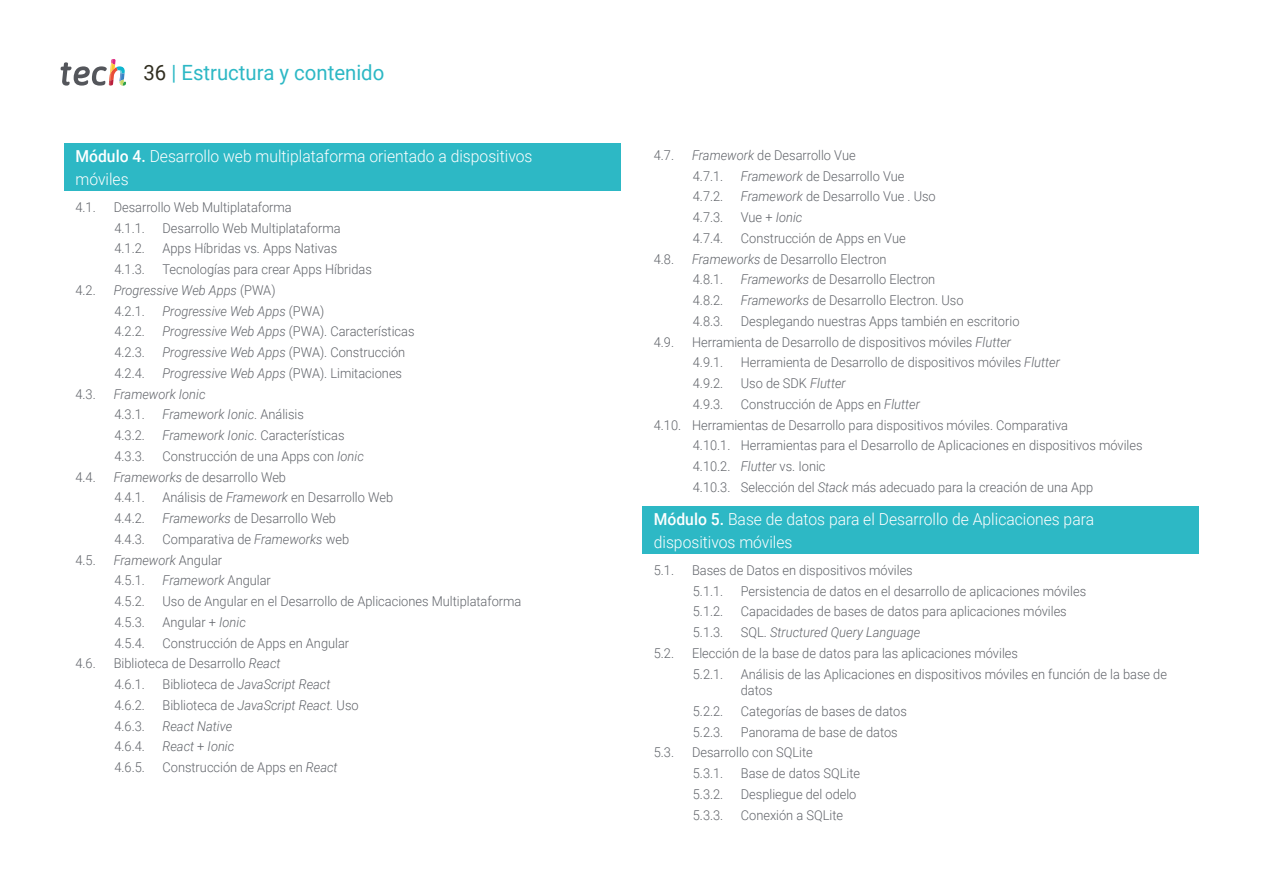
<style>
.page{position:relative;width:1263px;height:893px;background:#fff}
.page>*{position:absolute;margin:0;border:0;box-sizing:border-box;transform-origin:0 0}
.t1{font:21px "Roboto";color:#2db8c5}
.t2{font:300 16.5px/22.5px "Roboto";color:#fff;scale:.95 1}
.t3{font:300 13.5px/20.7px "Roboto";color:#61646a;scale:.95 1}
.t4{font:italic 300 13.5px/20.7px "Roboto";color:#61646a;scale:.95 1}
.s1{color:#312e20}
.s2{font-weight:500}
.s3{font-style:normal}
.s4{font-style:italic}
</style>
<div class="page">
<svg style="left:61px;top:59px;width:65px;height:27px"></svg>
<div style="left:64px;top:143px;width:557px;height:48px;background:#2db8c5"></div>
<div style="left:643px;top:506px;width:556px;height:48px;background:#2db8c5"></div>
<h1 class="t1" style="left:144px;top:57px;width:242px"><span class="s1">36</span> | Estructura y contenido</h1>
<p class="t2" style="left:75px;top:144px;width:482px"><span class="s2">Módulo 4.</span> Desarrollo web multiplataforma orientado a dispositivos móviles</p>
<p class="t3" style="left:75px;top:196px;width:23px">4.1.</p>
<p class="t3" style="left:114px;top:196px;width:189px">Desarrollo Web Multiplataforma<br>4.1.1.</p>
<p class="t3" style="left:162px;top:217px;width:189px">Desarrollo Web Multiplataforma</p>
<p class="t3" style="left:114px;top:238px;width:34px">4.1.2.</p>
<p class="t3" style="left:162px;top:238px;width:185px">Apps Híbridas vs. Apps Nativas</p>
<p class="t3" style="left:114px;top:258px;width:34px">4.1.3.</p>
<p class="t3" style="left:162px;top:258px;width:222px">Tecnologías para crear Apps Híbridas</p>
<p class="t3" style="left:75px;top:279px;width:23px">4.2.</p>
<p class="t4" style="left:114px;top:279px;width:172px">Progressive Web Apps <span class="s3">(PWA)<br>4.2.1.</span></p>
<p class="t4" style="left:162px;top:300px;width:172px">Progressive Web Apps <span class="s3">(PWA)</span></p>
<p class="t3" style="left:114px;top:321px;width:34px">4.2.2.</p>
<p class="t3" style="left:162px;top:321px;width:267px"><span class="s4">Progressive Web Apps</span> (PWA). Características</p>
<p class="t3" style="left:114px;top:341px;width:34px">4.2.3.</p>
<p class="t4" style="left:162px;top:341px;width:257px">Progressive Web Apps <span class="s3">(PWA). Construcción</span></p>
<p class="t3" style="left:114px;top:362px;width:34px">4.2.4.</p>
<p class="t4" style="left:162px;top:362px;width:254px">Progressive Web Apps <span class="s3">(PWA). Limitaciones</span></p>
<p class="t3" style="left:75px;top:383px;width:23px">4.3.</p>
<p class="t4" style="left:114px;top:383px;width:98px">Framework Ionic</p>
<p class="t3" style="left:114px;top:404px;width:34px">4.3.1.</p>
<p class="t4" style="left:162px;top:404px;width:150px">Framework Ionic<span class="s3">. Análisis</span></p>
<p class="t3" style="left:114px;top:424px;width:34px">4.3.2.</p>
<p class="t3" style="left:162px;top:424px;width:193px"><span class="s4">Framework Ionic</span>. Características</p>
<p class="t3" style="left:114px;top:445px;width:34px">4.3.3.</p>
<p class="t3" style="left:162px;top:445px;width:213px">Construcción de una Apps con <span class="s4">Ionic</span></p>
<p class="t3" style="left:75px;top:466px;width:23px">4.4.</p>
<p class="t3" style="left:114px;top:466px;width:183px"><span class="s4">Frameworks</span> de desarrollo Web<br>4.4.1.</p>
<p class="t3" style="left:162px;top:487px;width:244px">Análisis de <span class="s4">Framework</span> en Desarrollo Web</p>
<p class="t3" style="left:114px;top:507px;width:34px">4.4.2.</p>
<p class="t3" style="left:162px;top:507px;width:184px"><span class="s4">Frameworks</span> de Desarrollo Web</p>
<p class="t3" style="left:114px;top:528px;width:34px">4.4.3.</p>
<p class="t3" style="left:162px;top:528px;width:198px">Comparativa de <span class="s4">Frameworks</span> web</p>
<p class="t3" style="left:75px;top:549px;width:23px">4.5.</p>
<p class="t3" style="left:114px;top:549px;width:116px"><span class="s4">Framework</span> Angular<br>4.5.1.</p>
<p class="t4" style="left:162px;top:570px;width:116px">Framework <span class="s3">Angular</span></p>
<p class="t3" style="left:114px;top:590px;width:34px">4.5.2.</p>
<p class="t3" style="left:162px;top:590px;width:379px">Uso de Angular en el Desarrollo de Aplicaciones Multiplataforma</p>
<p class="t3" style="left:114px;top:611px;width:34px">4.5.3.</p>
<p class="t3" style="left:162px;top:611px;width:89px">Angular + <span class="s4">Ionic</span></p>
<p class="t3" style="left:114px;top:632px;width:34px">4.5.4.</p>
<p class="t3" style="left:162px;top:632px;width:198px">Construcción de Apps en Angular</p>
<p class="t3" style="left:75px;top:653px;width:23px">4.6.</p>
<p class="t3" style="left:114px;top:653px;width:177px">Biblioteca de Desarrollo <span class="s4">React<br></span>4.6.1.</p>
<p class="t4" style="left:162px;top:673px;width:178px"><span class="s3">Biblioteca de</span> JavaScript React</p>
<p class="t3" style="left:114px;top:694px;width:34px">4.6.2.</p>
<p class="t4" style="left:162px;top:694px;width:208px"><span class="s3">Biblioteca de</span> JavaScript React. <span class="s3">Uso</span></p>
<p class="t3" style="left:114px;top:715px;width:34px">4.6.3.</p>
<p class="t4" style="left:162px;top:715px;width:75px">React Native</p>
<p class="t3" style="left:114px;top:736px;width:34px">4.6.4.</p>
<p class="t4" style="left:162px;top:736px;width:77px">React <span class="s3">+</span> Ionic</p>
<p class="t3" style="left:114px;top:756px;width:34px">4.6.5.</p>
<p class="t3" style="left:162px;top:756px;width:186px">Construcción de Apps en <span class="s4">React</span></p>
<p class="t3" style="left:654px;top:144px;width:23px">4.7.</p>
<p class="t3" style="left:692px;top:144px;width:174px"><span class="s4">Framework</span> de Desarrollo Vue<br>4.7.1.</p>
<p class="t3" style="left:741px;top:165px;width:174px"><span class="s4">Framework</span> de Desarrollo Vue</p>
<p class="t3" style="left:693px;top:186px;width:34px">4.7.2.</p>
<p class="t3" style="left:741px;top:186px;width:207px"><span class="s4">Framework</span> de Desarrollo Vue . Uso</p>
<p class="t3" style="left:693px;top:207px;width:34px">4.7.3.</p>
<p class="t4" style="left:741px;top:207px;width:66px"><span class="s3">Vue +</span> Ionic</p>
<p class="t3" style="left:693px;top:227px;width:34px">4.7.4.</p>
<p class="t3" style="left:741px;top:227px;width:175px">Construcción de Apps en Vue</p>
<p class="t3" style="left:654px;top:248px;width:23px">4.8.</p>
<p class="t3" style="left:692px;top:248px;width:206px"><span class="s4">Frameworks</span> de Desarrollo Electron<br>4.8.1.</p>
<p class="t3" style="left:741px;top:269px;width:206px"><span class="s4">Frameworks</span> de Desarrollo Electron</p>
<p class="t3" style="left:693px;top:290px;width:34px">4.8.2.</p>
<p class="t3" style="left:741px;top:290px;width:236px"><span class="s4">Frameworks</span> de Desarrollo Electron. Uso</p>
<p class="t3" style="left:693px;top:310px;width:34px">4.8.3.</p>
<p class="t3" style="left:741px;top:310px;width:295px">Desplegando nuestras Apps también en escritorio</p>
<p class="t3" style="left:654px;top:331px;width:23px">4.9.</p>
<p class="t3" style="left:692px;top:331px;width:337px">Herramienta de Desarrollo de dispositivos móviles <span class="s4">Flutter<br></span>4.9.1.</p>
<p class="t3" style="left:741px;top:352px;width:337px">Herramienta de Desarrollo de dispositivos móviles <span class="s4">Flutter</span></p>
<p class="t3" style="left:693px;top:373px;width:34px">4.9.2.</p>
<p class="t3" style="left:741px;top:373px;width:112px">Uso de SDK <span class="s4">Flutter</span></p>
<p class="t3" style="left:693px;top:393px;width:34px">4.9.3.</p>
<p class="t3" style="left:741px;top:393px;width:190px">Construcción de Apps en <span class="s4">Flutter</span></p>
<p class="t3" style="left:654px;top:414px;width:437px">4.10. Herramientas de Desarrollo para dispositivos móviles. Comparativa</p>
<p class="t3" style="left:693px;top:435px;width:475px">4.10.1. Herramientas para el Desarrollo de Aplicaciones en dispositivos móviles</p>
<p class="t3" style="left:693px;top:456px;width:141px">4.10.2. <span class="s4">Flutter</span> vs. Ionic</p>
<p class="t3" style="left:693px;top:476px;width:423px">4.10.3. Selección del <span class="s4">Stack</span> más adecuado para la creación de una App</p>
<p class="t2" style="left:654px;top:507px;width:465px"><span class="s2">Módulo 5.</span> Base de datos para el Desarrollo de Aplicaciones para dispositivos móviles</p>
<p class="t3" style="left:654px;top:559px;width:23px">5.1.</p>
<p class="t3" style="left:692px;top:559px;width:234px">Bases de Datos en dispositivos móviles<br>5.1.1.</p>
<p class="t3" style="left:741px;top:580px;width:365px">Persistencia de datos en el desarrollo de aplicaciones móviles</p>
<p class="t3" style="left:693px;top:601px;width:34px">5.1.2.</p>
<p class="t3" style="left:741px;top:601px;width:345px">Capacidades de bases de datos para aplicaciones móviles</p>
<p class="t3" style="left:693px;top:621px;width:34px">5.1.3.</p>
<p class="t4" style="left:741px;top:621px;width:190px"><span class="s3">SQL.</span> Structured Query Language</p>
<p class="t3" style="left:654px;top:642px;width:23px">5.2.</p>
<p class="t3" style="left:692px;top:642px;width:345px">Elección de la base de datos para las aplicaciones móviles<br>5.2.1.</p>
<p class="t3" style="left:741px;top:665px;width:450px;line-height:16.5px">Análisis de las Aplicaciones en dispositivos móviles en función de la base de datos</p>
<p class="t3" style="left:693px;top:700px;width:34px">5.2.2.</p>
<p class="t3" style="left:741px;top:700px;width:176px">Categorías de bases de datos</p>
<p class="t3" style="left:693px;top:721px;width:34px">5.2.3.</p>
<p class="t3" style="left:741px;top:721px;width:167px">Panorama de base de datos</p>
<p class="t3" style="left:654px;top:742px;width:23px">5.3.</p>
<p class="t3" style="left:692px;top:742px;width:129px">Desarrollo con SQLite<br>5.3.1.</p>
<p class="t3" style="left:741px;top:762px;width:127px">Base de datos SQLite</p>
<p class="t3" style="left:693px;top:783px;width:34px">5.3.2.</p>
<p class="t3" style="left:741px;top:783px;width:123px">Despliegue del odelo</p>
<p class="t3" style="left:693px;top:804px;width:34px">5.3.3.</p>
<p class="t3" style="left:741px;top:804px;width:109px">Conexión a SQLite</p>
</div>
